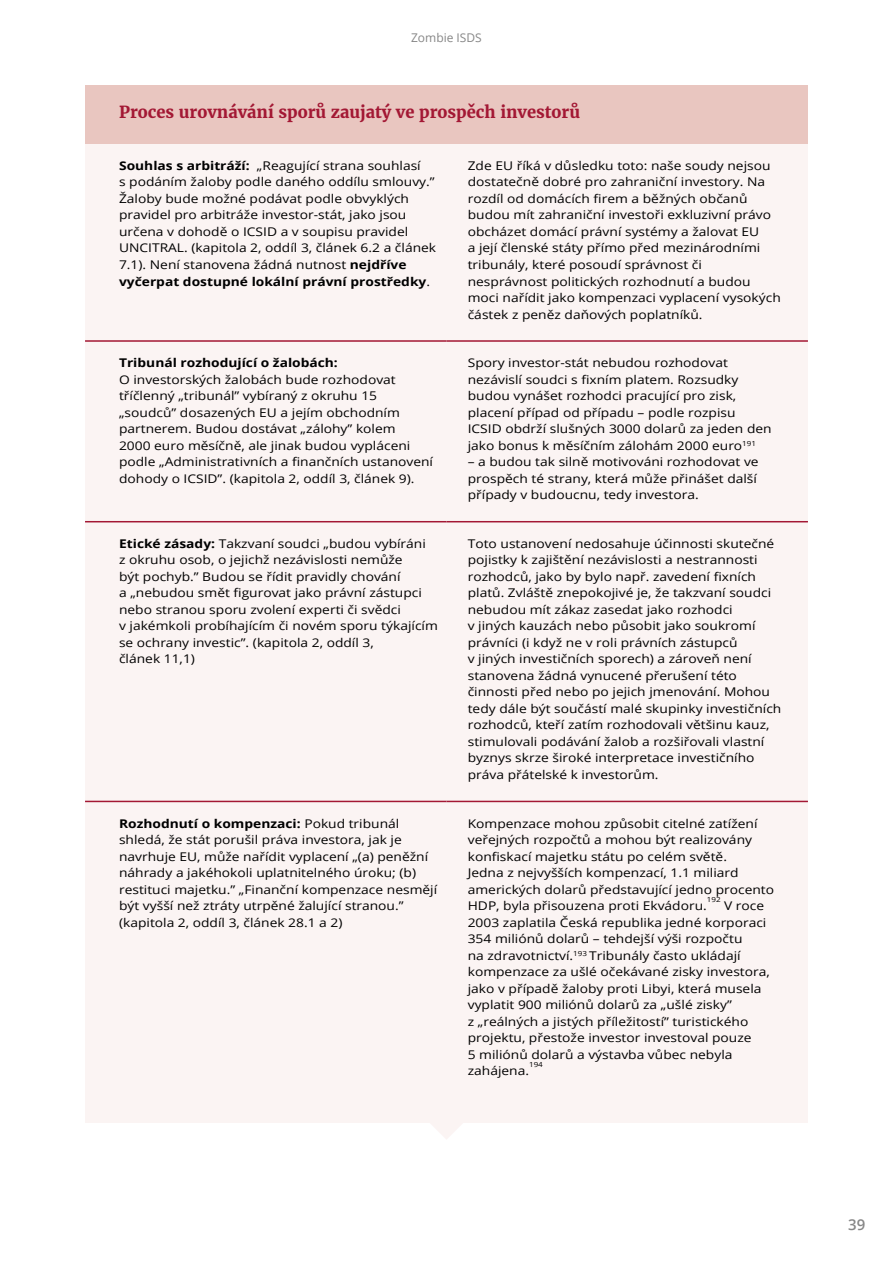
<style>
.page{position:relative;width:893px;height:1263px;background:#fff}
.page>*{position:absolute;margin:0;border:0;box-sizing:border-box;transform-origin:0 0}
.t1{font:700 16.5px "Merriweather";color:#a31834}
.t2{font:600 15px "Open Sans";color:#878787}
.t3{font:12px/16.5px "Open Sans";color:#000;scale:1.15 1}
.t4{font:700 12px "Open Sans";color:#000;scale:1.15 1}
.t5{font:12px "Open Sans";color:#878787}
.t6{font:7.05px "Open Sans";color:#000;scale:1.15 1}
.s1{font-weight:700}
</style>
<div class="page">
<div style="left:85px;top:85px;width:723px;height:1038px;background:#fbf4f3"></div>
<svg style="left:431px;top:1123px;width:31px;height:16px"></svg>
<div style="left:85px;top:85px;width:723px;height:59px;background:#e9c6c0"></div>
<hr style="left:85px;top:340px;width:361px;height:2px;background:#a31834">
<hr style="left:446px;top:340px;width:362px;height:2px;background:#a31834">
<hr style="left:85px;top:521px;width:361px;height:1px;background:#a31834">
<hr style="left:446px;top:521px;width:362px;height:1px;background:#a31834">
<hr style="left:85px;top:801px;width:361px;height:1px;background:#a31834">
<hr style="left:446px;top:801px;width:362px;height:1px;background:#a31834">
<p class="t5" style="left:411px;top:30px;width:72px">Zombie ISDS</p>
<h1 class="t1" style="left:119px;top:102px;width:463px">Proces urovnávání sporů zaujatý ve prospěch investorů</h1>
<p class="t3" style="left:119px;top:157px;width:277px"><span class="s1">Souhlas s arbitráží:</span> „Reagující strana souhlasí<br>s podáním žaloby podle daného oddílu smlouvy.” Žaloby bude možné podávat podle obvyklých pravidel pro arbitráže investor-stát, jako jsou určena v dohodě o ICSID a v soupisu pravidel UNCITRAL. (kapitola 2, oddíl 3, článek 6.2 a článek 7.1). Není stanovena žádná nutnost <span class="s1">nejdříve vyčerpat dostupné lokální právní prostředky</span>.</p>
<p class="t3" style="left:468px;top:157px;width:274px">Zde EU říká v důsledku toto: naše soudy nejsou dostatečně dobré pro zahraniční investory. Na rozdíl od domácích firem a běžných občanů budou mít zahraniční investoři exkluzivní právo obcházet domácí právní systémy a žalovat EU<br>a její členské státy přímo před mezinárodními tribunály, které posoudí správnost či nesprávnost politických rozhodnutí a budou moci nařídit jako kompenzaci vyplacení vysokých částek z peněz daňových poplatníků.</p>
<p class="t4" style="left:119px;top:354px;width:192px">Tribunál rozhodující o žalobách:</p>
<p class="t3" style="left:119px;top:371px;width:275px">O investorských žalobách bude rozhodovat tříčlenný „tribunál” vybíraný z okruhu 15 „soudců” dosazených EU a jejím obchodním partnerem. Budou dostávat „zálohy” kolem<br>2000 euro měsíčně, ale jinak budou vypláceni podle „Administrativních a finančních ustanovení dohody o ICSID”. (kapitola 2, oddíl 3, článek 9).</p>
<p class="t3" style="left:468px;top:354px;width:266px">Spory investor-stát nebudou rozhodovat nezávislí soudci s fixním platem. Rozsudky budou vynášet rozhodci pracující pro zisk, placení případ od případu – podle rozpisu ICSID obdrží slušných 3000 dolarů za jeden den jako bonus k měsíčním zálohám 2000 euro<sup>191</sup></p>
<p class="t3" style="left:468px;top:453px;width:254px">– a budou tak silně motivováni rozhodovat ve prospěch té strany, která může přinášet další případy v budoucnu, tedy investora.</p>
<p class="t3" style="left:119px;top:535px;width:279px"><span class="s1">Etické zásady:</span> Takzvaní soudci „budou vybíráni<br>z okruhu osob, o jejichž nezávislosti nemůže<br>být pochyb.” Budou se řídit pravidly chování<br>a „nebudou smět figurovat jako právní zástupci nebo stranou sporu zvolení experti či svědci<br>v jakémkoli probíhajícím či novém sporu týkajícím se ochrany investic”. (kapitola 2, oddíl 3,<br>článek 11,1)</p>
<p class="t3" style="left:468px;top:535px;width:274px">Toto ustanovení nedosahuje účinnosti skutečné pojistky k zajištění nezávislosti a nestrannosti rozhodců, jako by bylo např. zavedení fixních platů. Zvláště znepokojivé je, že takzvaní soudci nebudou mít zákaz zasedat jako rozhodci<br>v jiných kauzách nebo působit jako soukromí právníci (i když ne v roli právních zástupců<br>v jiných investičních sporech) a zároveň není stanovena žádná vynucené přerušení této činnosti před nebo po jejich jmenování. Mohou tedy dále být součástí malé skupinky investičních rozhodců, kteří zatím rozhodovali většinu kauz, stimulovali podávání žalob a rozšiřovali vlastní byznys skrze široké interpretace investičního práva přátelské k investorům.</p>
<p class="t3" style="left:119px;top:815px;width:278px"><span class="s1">Rozhodnutí o kompenzaci:</span> Pokud tribunál shledá, že stát porušil práva investora, jak je navrhuje EU, může nařídit vyplacení „(a) peněžní náhrady a jakéhokoli uplatnitelného úroku; (b) restituci majetku.” „Finanční kompenzace nesmějí být vyšší než ztráty utrpěné žalující stranou.” (kapitola 2, oddíl 3, článek 28.1 a 2)</p>
<p class="t3" style="left:468px;top:815px;width:268px">Kompenzace mohou způsobit citelné zatížení veřejných rozpočtů a mohou být realizovány konfiskací majetku státu po celém světě.<br>Jedna z nejvyšších kompenzací, 1.1 miliard amerických dolarů představující jedno procento HDP, byla přisouzena proti Ekvádoru.</p>
<p class="t6" style="left:707px;top:894px;width:14px">192</p>
<p class="t3" style="left:468px;top:897px;width:264px;text-indent:256px">V roce 2003 zaplatila Česká republika jedné korporaci 354 miliónů dolarů – tehdejší výši rozpočtu<br>na zdravotnictví.<sup>193</sup> Tribunály často ukládají kompenzace za ušlé očekávané zisky investora, jako v případě žaloby proti Libyi, která musela vyplatit 900 miliónů dolarů za „ušlé zisky”<br>z „reálných a jistých příležitostí” turistického projektu, přestože investor investoval pouze<br>5 miliónů dolarů a výstavba vůbec nebyla zahájena.</p>
<p class="t6" style="left:529px;top:1059px;width:14px">194</p>
<p class="t2" style="left:848px;top:1214px;width:19px">39</p>
</div>
